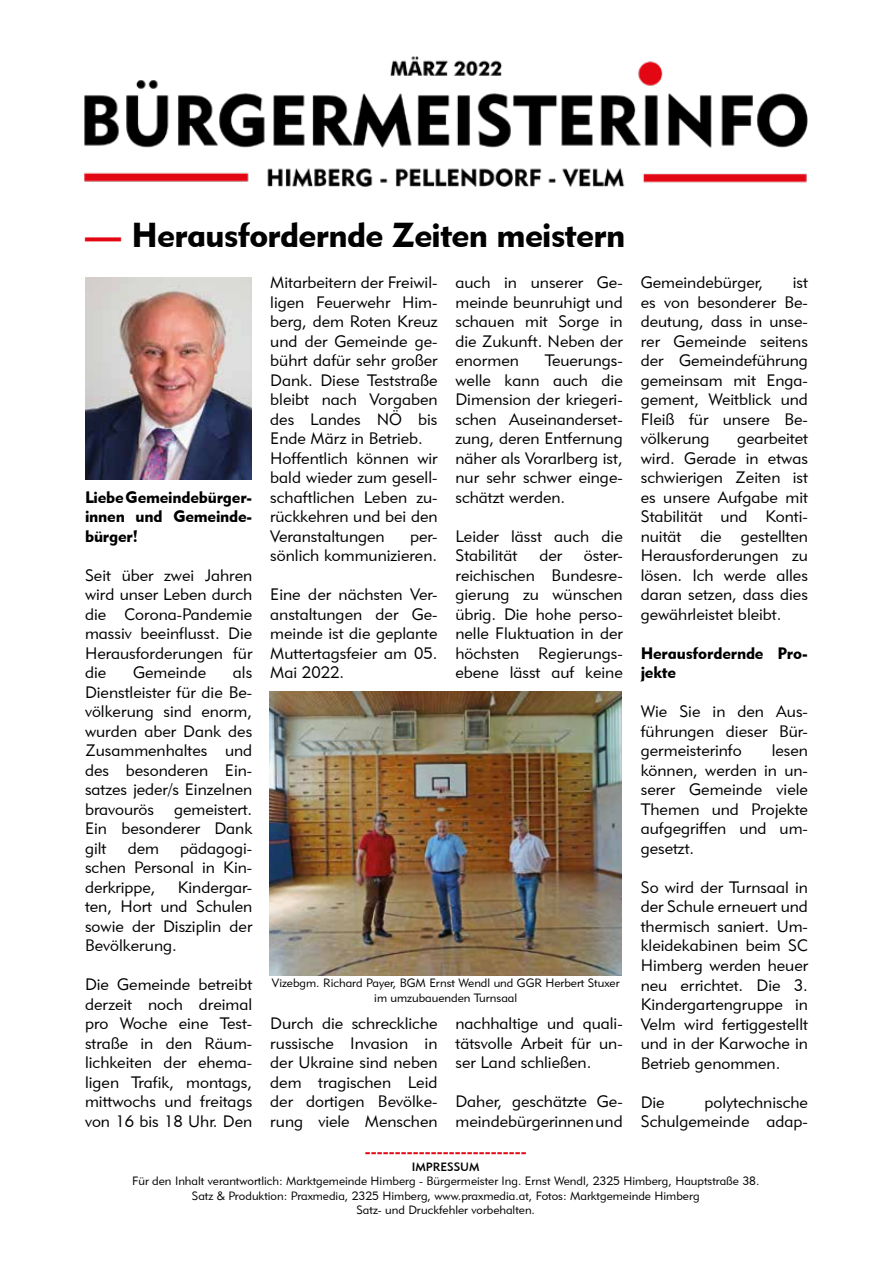
<style>
.page{position:relative;width:893px;height:1263px;background:#fff}
.page>*{position:absolute;margin:0;border:0;box-sizing:border-box;transform-origin:0 0}
.t1{font:34.5px "Geometric 415 BT Black A";letter-spacing:-.02em;color:#000}
.t2{font:18px "Geometric 415 BT Medium A";color:#e30613}
.t3{font:16.5px/19.5px "Geometric 415 BT Lite A";color:#000;text-align:justify}
.t4{font:16.5px/19.5px "Geometric 415 BT Black A";letter-spacing:-.01em;color:#000;text-align:justify}
.t5{font:12px/14.4px "Geometric 415 BT Lite A";color:#000;text-align:center}
.t6{font:12px "Geometric 415 BT Medium A";color:#000}
.s1{font-size:36px;color:#e30613}
</style>
<div class="page">
<img style="left:85px;top:277px;width:166px;height:202px">
<img style="left:84px;top:56px;width:723px;height:130px">
<img style="left:269px;top:691px;width:353px;height:284px">
<h1 class="t1" style="left:85px;top:214px;width:542px"><span class="s1">—</span> Herausfordernde Zeiten meistern</h1>
<p class="t4" style="left:85px;top:487px;width:169px">Liebe Gemeindebürger&shy;innen und Gemeinde&shy;bürger!</p>
<p class="t3" style="left:85px;top:565px;width:169px">Seit über zwei Jahren wird unser Leben durch die Corona-Pandemie massiv beeinflusst. Die Herausforderungen für die</p>
<p class="t3" style="left:133px;top:662px;width:75px">Gemeinde</p>
<p class="t3" style="left:85px;top:662px;width:169px;text-indent:148px">als Dienstleister für die Be&shy;völkerung sind enorm, wurden aber Dank des Zusammenhaltes und des besonderen Ein&shy;satzes jeder/s Einzelnen bravourös gemeistert.<br>Ein besonderer Dank gilt</p>
<p class="t3" style="left:85px;top:838px;width:169px;text-indent:95px">pädagogi&shy;schen Personal in Kin&shy;derkrippe,</p>
<p class="t3" style="left:128px;top:838px;width:33px">dem</p>
<p class="t3" style="left:85px;top:877px;width:169px;text-indent:93px">Kindergar&shy;ten, Hort und Schulen sowie der Disziplin der Bevölkerung.</p>
<p class="t3" style="left:85px;top:974px;width:169px">Die Gemeinde betreibt derzeit noch dreimal pro Woche eine Test&shy;straße in den Räum&shy;lichkeiten der ehema&shy;ligen Trafik, montags, mittwochs und freitags von 16 bis 18 Uhr. Den</p>
<p class="t3" style="left:270px;top:272px;width:169px;text-align:left">Mitarbeitern der Freiwil&shy;ligen Feuerwehr Him&shy;berg, dem Roten Kreuz und der Gemeinde ge&shy;bührt dafür sehr großer<br>Dank. Diese Teststraße bleibt nach Vorgaben des Landes NÖ bis<br>Ende März in Betrieb.<br>Hoffentlich können wir bald wieder zum gesell&shy;schaftlichen Leben zu&shy;rückkehren und bei den<br>Veranstaltungen</p>
<p class="t3" style="left:270px;top:526px;width:169px;text-align:right">per-<br>sönlich kommunizieren.</p>
<p class="t3" style="left:270px;top:584px;width:169px">Eine der nächsten Ver&shy;anstaltungen der Ge&shy;meinde ist die geplante Muttertagsfeier am 05.<br>Mai 2022.</p>
<p class="t3" style="left:455px;top:272px;width:169px">auch in unserer Ge&shy;meinde beunruhigt und schauen mit Sorge in die Zukunft. Neben der enormen</p>
<p class="t3" style="left:455px;top:350px;width:169px;text-indent:89px">Teuerungs&shy;welle kann auch die Dimension der kriegeri&shy;schen Auseinanderset&shy;zung, deren Entfernung näher als Vorarlberg ist, nur sehr schwer einge&shy;schätzt werden.</p>
<p class="t3" style="left:455px;top:526px;width:169px">Leider lässt auch die<br>Stabilität</p>
<p class="t3" style="left:539px;top:545px;width:24px">der</p>
<p class="t3" style="left:455px;top:545px;width:169px;text-indent:128px">öster&shy;reichischen Bundesre&shy;gierung zu wünschen übrig. Die hohe perso&shy;nelle Fluktuation in der höchsten Regierungs&shy;ebene lässt auf keine</p>
<p class="t5" style="left:272px;top:976px;width:349px">Vizebgm. Richard Payer, BGM Ernst Wendl und GGR Herbert Stuxer im umzubauenden Turnsaal</p>
<p class="t3" style="left:270px;top:1013px;width:169px">Durch die schreckliche russische Invasion in der Ukraine sind neben dem tragischen Leid der dortigen Bevölke&shy;rung viele Menschen</p>
<p class="t3" style="left:455px;top:1013px;width:169px">nachhaltige und quali&shy;tätsvolle Arbeit für un&shy;ser Land schließen.</p>
<p class="t3" style="left:455px;top:1092px;width:169px">Daher, geschätzte Ge&shy;meindebürgerinnen und</p>
<p class="t3" style="left:641px;top:273px;width:124px">Gemeindebürger,</p>
<p class="t3" style="left:641px;top:273px;width:169px;text-indent:152px">ist es von besonderer Be&shy;deutung, dass in unse&shy;rer Gemeinde seitens der Gemeindeführung gemeinsam mit Enga&shy;gement, Weitblick und Fleiß für unsere Be&shy;völkerung</p>
<p class="t3" style="left:641px;top:429px;width:169px;text-indent:96px">gearbeitet wird. Gerade in etwas schwierigen Zeiten ist es unsere Aufgabe mit Stabilität und Konti&shy;nuität die gestellten Herausforderungen zu lösen. Ich werde alles daran setzen, dass dies gewährleistet bleibt.</p>
<p class="t4" style="left:641px;top:643px;width:169px">Herausfordernde Pro&shy;jekte</p>
<p class="t3" style="left:641px;top:702px;width:169px">Wie Sie in den Aus&shy;führungen dieser Bür&shy;germeisterinfo</p>
<p class="t3" style="left:641px;top:741px;width:169px;text-indent:131px">lesen können, werden in un&shy;serer Gemeinde viele Themen und Projekte aufgegriffen und um&shy;gesetzt.</p>
<p class="t3" style="left:641px;top:877px;width:169px">So wird der Turnsaal in der Schule erneuert und thermisch saniert. Um&shy;kleidekabinen beim SC Himberg werden heuer neu errichtet. Die 3.<br>Kindergartengruppe in Velm wird fertiggestellt und in der Karwoche in Betrieb genommen.</p>
<p class="t3" style="left:641px;top:1092px;width:25px">Die</p>
<p class="t3" style="left:641px;top:1092px;width:169px;text-align:right">polytechnische<br>Schulgemeinde adap-</p>
<p class="t2" style="left:365px;top:1139px;width:163px">---------------------------</p>
<p class="t6" style="left:412px;top:1159px;width:69px">IMPRESSUM</p>
<p class="t5" style="left:132px;top:1174px;width:629px">Für den Inhalt verantwortlich: Marktgemeinde Himberg - Bürgermeister Ing. Ernst Wendl, 2325 Himberg, Hauptstraße 38.<br>Satz &amp; Produktion: Praxmedia, 2325 Himberg, www.praxmedia.at, Fotos: Marktgemeinde Himberg<br>Satz- und Druckfehler vorbehalten.</p>
</div>
